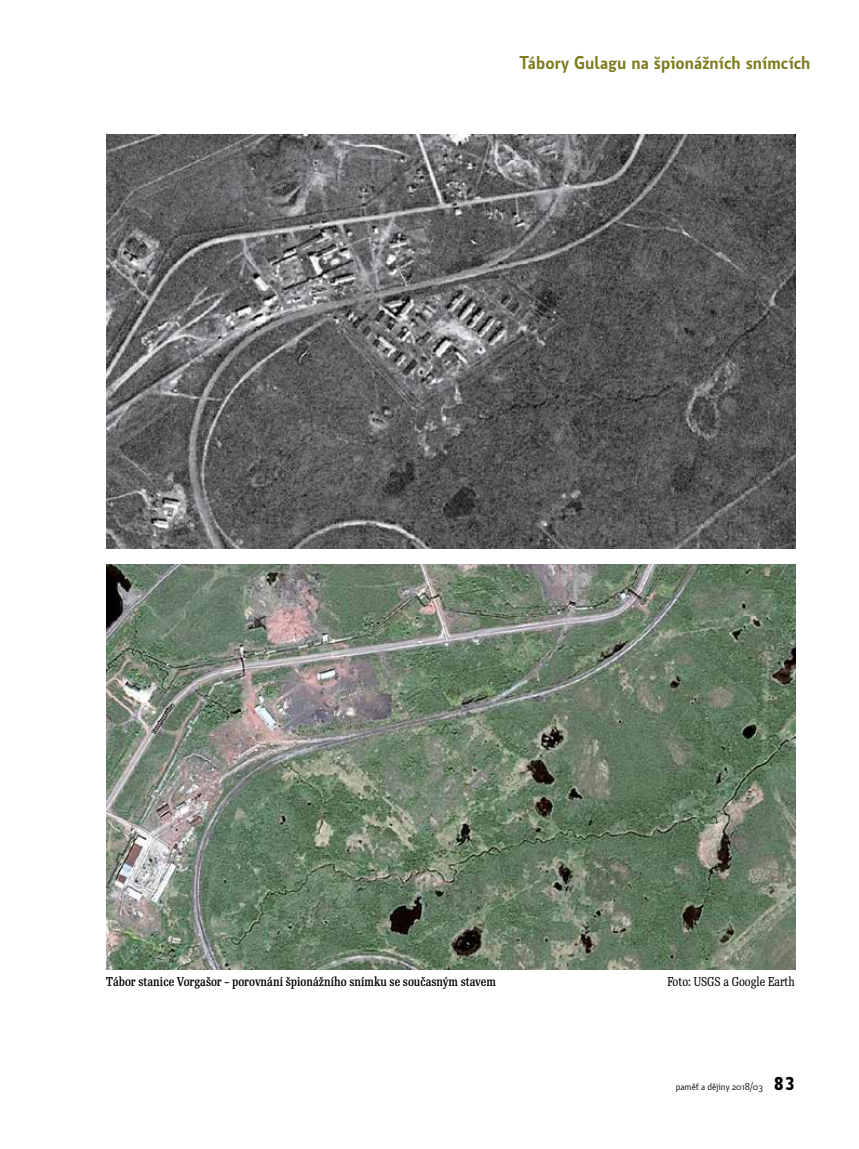
<style>
.page{position:relative;width:859px;height:1149px;background:#fff}
.page>*{position:absolute;margin:0;border:0;box-sizing:border-box;transform-origin:0 0}
.t1{font:600 18px "Botanika Std";color:#7d7a1a}
.t2{font:500 12.45px "Re Public Std Cond";color:#000}
.t3{font:12.45px "Re Public Std Cond";color:#000}
.t4{font:9.75px "Botanika Std";color:#000}
.s1{font-family:"Botanika Mono";font-weight:700;font-size:18px}
</style>
<div class="page">
<img style="left:106px;top:135px;width:689px;height:413px">
<img style="left:106px;top:564px;width:689px;height:405px">
<h1 class="t1" style="left:519px;top:51px;width:293px">Tábory Gulagu na špionážních snímcích</h1>
<p class="t2" style="left:106px;top:973px;width:391px">Tábor stanice Vorgašor – porovnání špionážního snímku se současným stavem</p>
<p class="t3" style="left:667px;top:973px;width:129px">Foto: USGS a Google Earth</p>
<p class="t4" style="left:676px;top:1080px;width:121px">paměť a dějiny 2018/03 <span class="s1">83</span></p>
</div>
